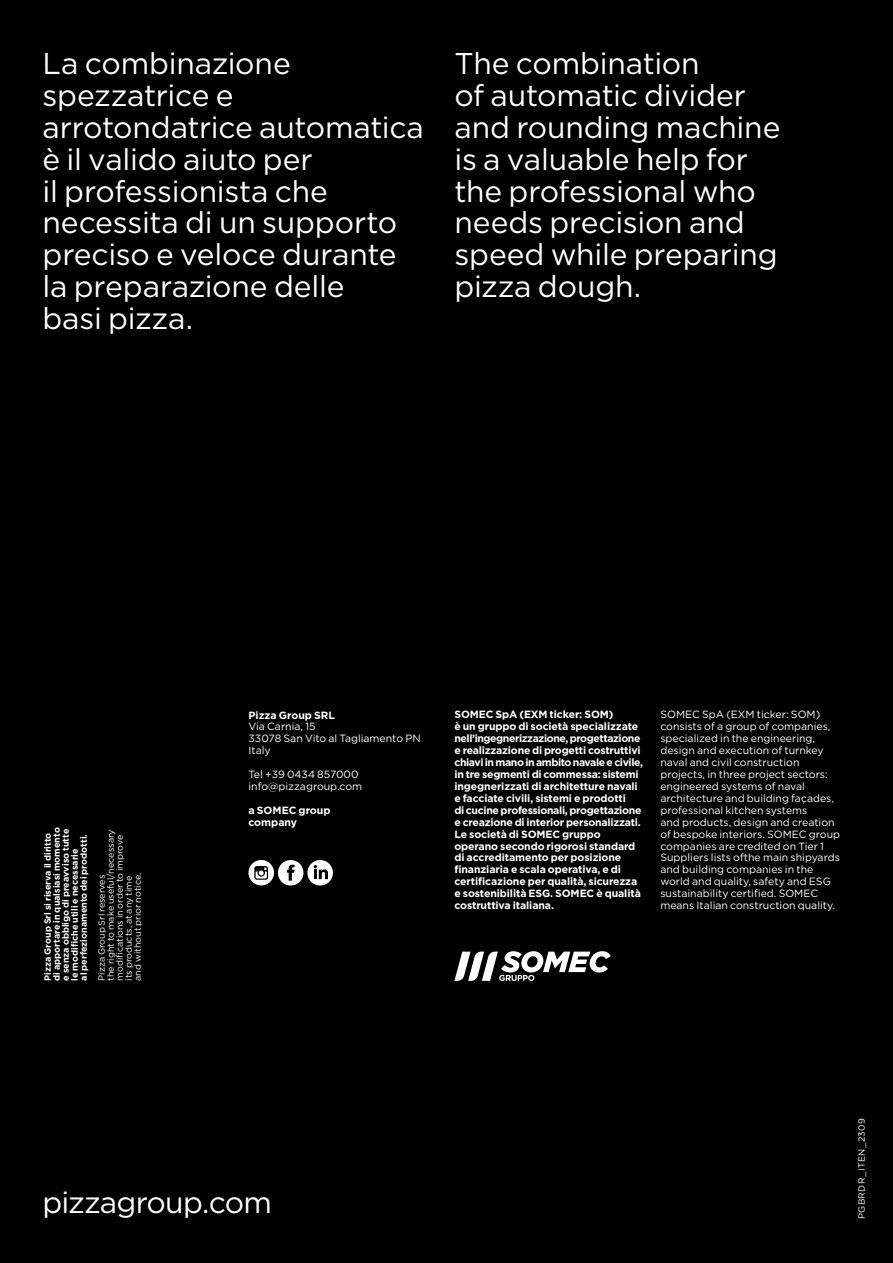
<style>
.page{position:relative;width:893px;height:1263px;background:#000}
.page>*{position:absolute;margin:0;border:0;box-sizing:border-box;transform-origin:0 0}
.testo_9_6_pt{font:30px/31.8px "Gotham";letter-spacing:-.01em;color:#fff}
.testo_9_6_pt-2{font:10.5px/12px "Gotham";color:#fff}
.testo_9_6_pt-3{font:700 10.5px/12px "Gotham";letter-spacing:-.01em;color:#fff}
.testo_9_6_pt-4{font:700 9px/9px "Gotham";color:#fff}
.testo_9_6_pt-5{font:9px/9px "Gotham";color:#fff}
.testo_9_6_pt-6{font:9px "Gotham";letter-spacing:.035em;color:#fff}
</style>
<div class="page">
<svg style="left:454px;top:951px;width:157px;height:30px"></svg>
<div style="left:248px;top:860px;width:26px;height:25px;background:#fff;border-radius:50%"></div>
<svg style="left:254px;top:866px;width:14px;height:14px"></svg>
<div style="left:278px;top:860px;width:25px;height:25px;background:#fff;border-radius:50%"></div>
<div style="left:307px;top:860px;width:26px;height:25px;background:#fff;border-radius:50%"></div>
<svg style="left:287px;top:865px;width:8px;height:16px"></svg>
<svg style="left:314px;top:865px;width:14px;height:14px"></svg>
<p class="testo_9_6_pt" style="left:43px;top:47px;width:383px">La combinazione spezzatrice e arrotondatrice automatica è il valido aiuto per<br>il professionista che necessita di un supporto preciso e veloce durante la preparazione delle<br>basi pizza.</p>
<p class="testo_9_6_pt" style="left:454px;top:47px;width:327px">The combination<br>of automatic divider and rounding machine is a valuable help for the professional who needs precision and speed while preparing pizza dough.</p>
<p class="testo_9_6_pt-4" style="left:43px;top:981px;width:155px;rotate:-90deg">Pizza Group Srl si riserva il diritto di apportare in qualsiasi momento e senza obbligo di preavviso tutte le modifiche utili e necessarie<br>al perfezionamento dei prodotti.</p>
<p class="testo_9_6_pt-5" style="left:97px;top:981px;width:153px;rotate:-90deg">Pizza Group Srl reserves<br>the right to make useful/necessary modifications in order to improve its products, at any time<br>and without prior notice.</p>
<p class="testo_9_6_pt-3" style="left:248px;top:709px;width:88px">Pizza Group SRL</p>
<p class="testo_9_6_pt-2" style="left:248px;top:720px;width:69px">Via Carnia, 15</p>
<p class="testo_9_6_pt-2" style="left:248px;top:732px;width:174px">33078 San Vito al Tagliamento PN<br>Italy</p>
<p class="testo_9_6_pt-2" style="left:248px;top:768px;width:112px">Tel +39 0434 857000</p>
<p class="testo_9_6_pt-2" style="left:248px;top:780px;width:115px">info@pizzagroup.com</p>
<p class="testo_9_6_pt-3" style="left:248px;top:804px;width:84px">a SOMEC group</p>
<p class="testo_9_6_pt-3" style="left:248px;top:816px;width:50px">company</p>
<p class="testo_9_6_pt-3" style="left:454px;top:708px;width:190px">SOMEC SpA (EXM ticker: SOM)<br>è un gruppo di società specializzate nell’ingegnerizzazione, progettazione e realizzazione di progetti costruttivi chiavi in mano in ambito navale e civile, in tre segmenti di commessa: sistemi ingegnerizzati di architetture navali e facciate civili, sistemi e prodotti<br>di cucine professionali, progettazione e creazione di interior personalizzati.<br>Le società di SOMEC gruppo operano secondo rigorosi standard di accreditamento per posizione finanziaria e scala operativa, e di certificazione per qualità, sicurezza e sostenibilità ESG. SOMEC è qualità costruttiva italiana.</p>
<p class="testo_9_6_pt-2" style="left:660px;top:708px;width:175px">SOMEC SpA (EXM ticker: SOM) consists of a group of companies, specialized in the engineering, design and execution of turnkey naval and civil construction projects, in three project sectors: engineered systems of naval architecture and building façades, professional kitchen systems</p>
<p class="testo_9_6_pt-2" style="left:660px;top:816px;width:181px">and products, design and creation of bespoke interiors. SOMEC group companies are credited on Tier 1<br>Suppliers lists ofthe main shipyards and building companies in the world and quality, safety and ESG sustainability certified. SOMEC means Italian construction quality.</p>
<p class="testo_9_6_pt" style="left:43px;top:1186px;width:231px">pizzagroup.com</p>
<p class="testo_9_6_pt-6" style="left:856px;top:1219px;width:103px;rotate:-90deg">PGBRDR_ITEN_2309</p>
</div>
